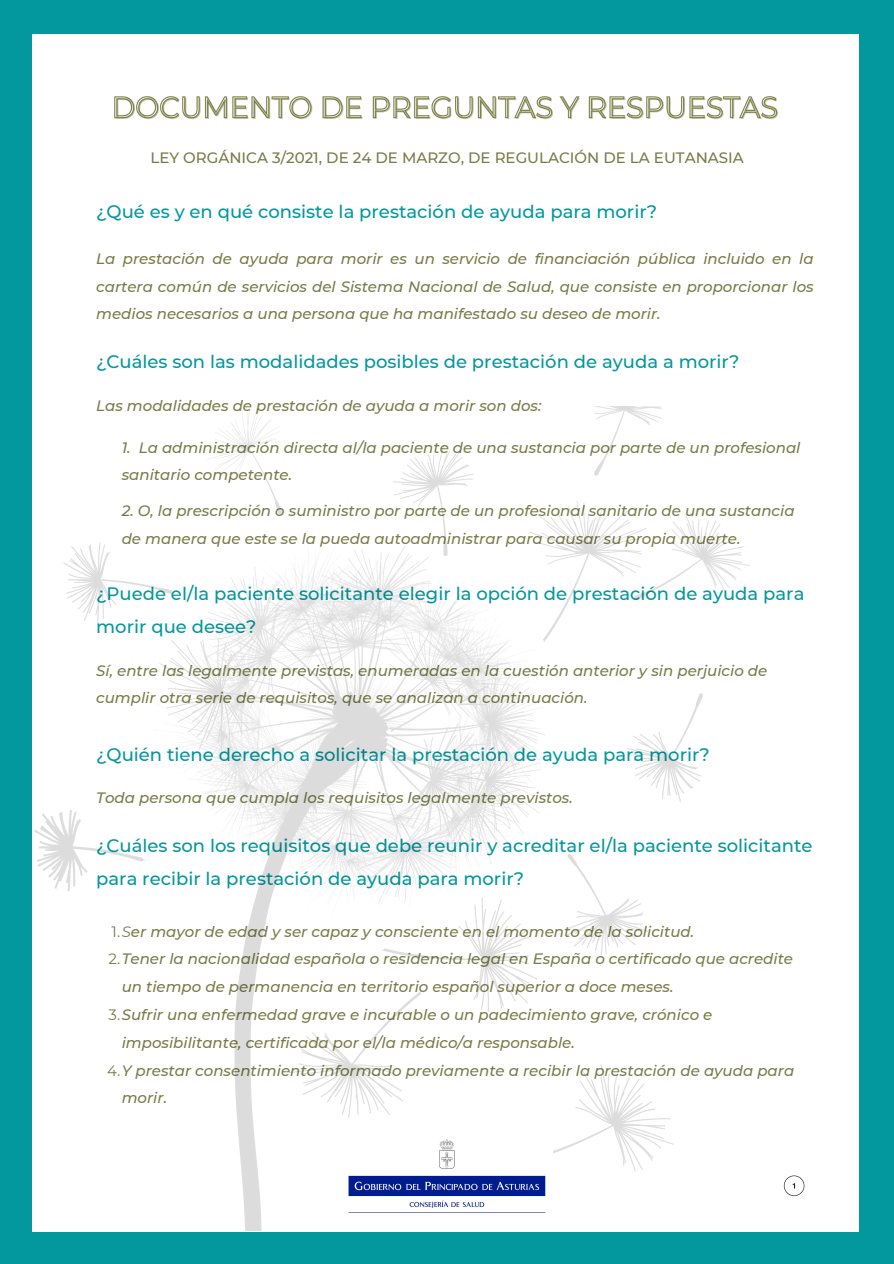
<style>
.page{position:relative;width:894px;height:1264px;background:#fff}
.page>*{position:absolute;margin:0;border:0;box-sizing:border-box;transform-origin:0 0}
.t1{font:500 18px/33px "Montserrat";color:#03989e}
.t2{font:italic 500 15px/27.8px "Montserrat";color:#787c47}
.t3{font:500 15px "Montserrat";color:#787c47}
.s1{font-weight:400;font-style:normal}
.s2{font-weight:400}
</style>
<div class="page">
<div style="left:0;top:0;width:893px;height:1263px;background:#03989e"></div>
<div style="left:32px;top:34px;width:825px;height:1197px;background:#fff"></div>
<img style="left:34px;top:406px;width:715px;height:824px">
<img style="left:341px;top:1138px;width:211px;height:84px">
<svg style="left:783px;top:1175px;width:21px;height:20px"></svg>
<img style="left:114px;top:96px;width:664px;height:24px">
<p class="t3" style="left:150px;top:148px;width:594px">LEY ORGÁNICA 3/2021, DE 24 DE MARZO, DE REGULACIÓN DE LA EUTANASIA</p>
<p class="t1" style="left:96px;top:195px;width:562px">¿Qué es y en qué consiste la prestación de ayuda para morir?</p>
<p class="t2" style="left:96px;top:244px;width:719px;text-align:justify">La prestación de ayuda para morir es un servicio de financiación pública incluido en la cartera común de servicios del Sistema Nacional de Salud, que consiste en proporcionar los medios necesarios a una persona que ha manifestado su deseo de morir.</p>
<p class="t1" style="left:96px;top:345px;width:644px">¿Cuáles son las modalidades posibles de prestación de ayuda a morir?</p>
<p class="t2" style="left:96px;top:392px;width:446px">Las modalidades de prestación de ayuda a morir son dos:</p>
<p class="t2" style="left:122px;top:433px;width:680px">1. La administración directa al/la paciente de una sustancia por parte de un profesional sanitario competente.</p>
<p class="t2" style="left:122px;top:497px;width:674px">2. O, la prescripción o suministro por parte de un profesional sanitario de una sustancia de manera que este se la pueda autoadministrar para causar su propia muerte.</p>
<p class="t1" style="left:96px;top:577px;width:709px">¿Puede el/la paciente solicitante elegir la opción de prestación de ayuda para morir que desee?</p>
<p class="t2" style="left:96px;top:657px;width:672px">Sí, entre las legalmente previstas, enumeradas en la cuestión anterior y sin perjuicio de cumplir otra serie de requisitos, que se analizan a continuación.</p>
<p class="t1" style="left:96px;top:738px;width:615px">¿Quién tiene derecho a solicitar la prestación de ayuda para morir?</p>
<p class="t2" style="left:96px;top:783px;width:478px">Toda persona que cumpla los requisitos legalmente previstos.</p>
<p class="t1" style="left:96px;top:828px;width:717px">¿Cuáles son los requisitos que debe reunir y acreditar el/la paciente solicitante para recibir la prestación de ayuda para morir?</p>
<p class="t2" style="left:112px;top:917px;width:584px"><span class="s1">1.</span><span class="s2">S</span>er mayor de edad y ser capaz y consciente en el momento de la solicitud.</p>
<p class="t2" style="left:122px;top:945px;width:672px;text-indent:-13px"><span class="s1">2.</span>Tener la nacionalidad española o residencia legal en España o certificado que acredite un tiempo de permanencia en territorio español superior a doce meses.</p>
<p class="t2" style="left:122px;top:1000px;width:592px;text-indent:-13px"><span class="s1">3.</span>Sufrir una enfermedad grave e incurable o un padecimiento grave, crónico e imposibilitante, certificada por el/la médico/a responsable.</p>
<p class="t2" style="left:122px;top:1056px;width:673px;text-indent:-15px"><span class="s1">4.</span>Y prestar consentimiento informado previamente a recibir la prestación de ayuda para morir.</p>
</div>
